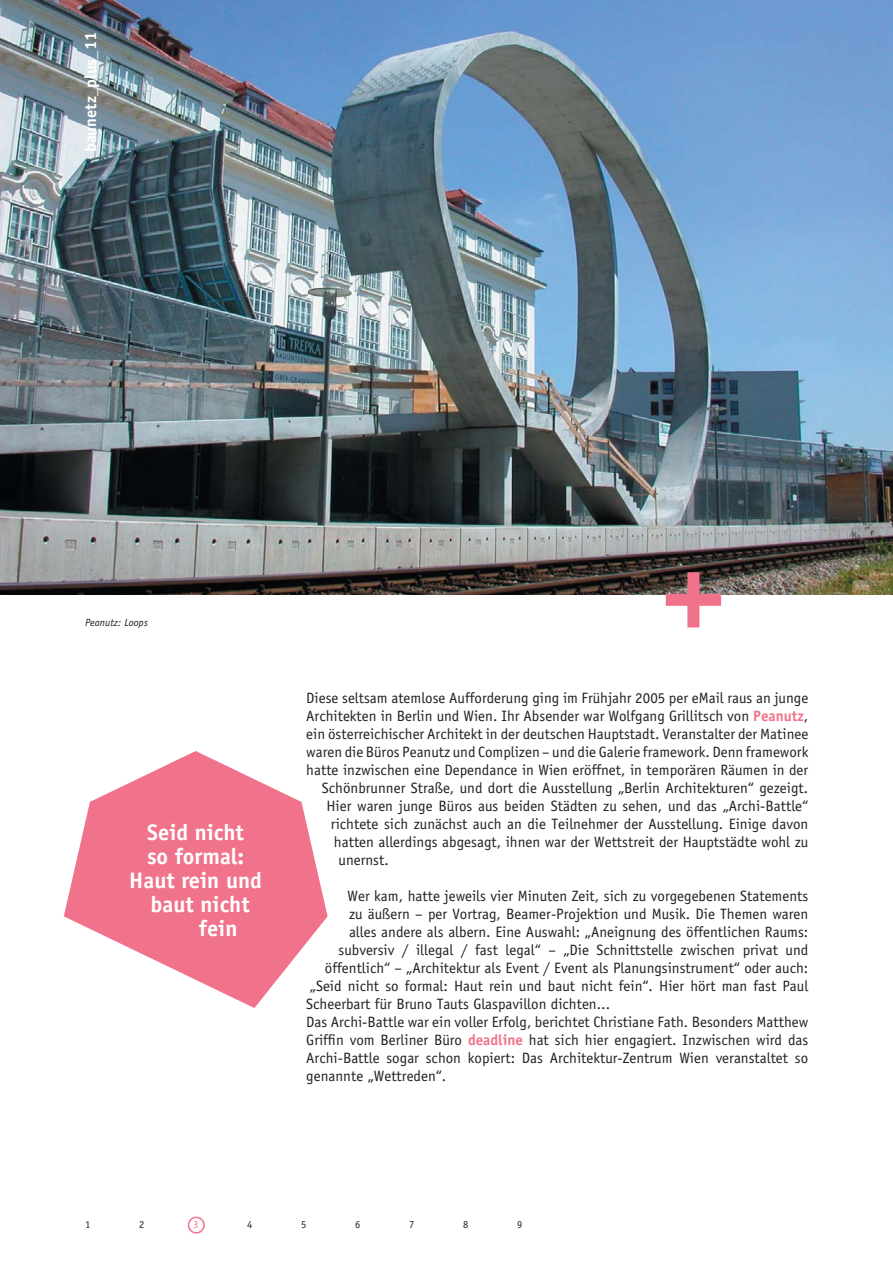
<style>
.page{position:relative;width:893px;height:1263px;background:#fff}
.page>*{position:absolute;margin:0;border:0;box-sizing:border-box;transform-origin:0 0}
.t1{font:700 22.5px "Officina Sans";color:#fff}
.t2{font:700 16.5px "Officina Sans";color:#fff}
.t3{font:15px "Officina Sans";color:#231f20}
.t4{font:italic 10.5px "Officina Sans";color:#231f20}
.t5{font:10.5px "Officina Sans";color:#231f20}
.t6{font:10.5px "Officina Sans";color:#f1738b}
.s1{font-weight:700;color:#f1738b}
</style>
<div class="page">
<img style="left:0;top:0;width:892px;height:594px">
<div style="left:188px;top:1217px;width:17px;height:17px;border:2px solid #f1738b;border-radius:50%"></div>
<svg style="left:64px;top:751px;width:263px;height:257px;fill:#f1738b"></svg>
<div style="left:687px;top:572px;width:12px;height:55px;background:#f1738b"></div>
<div style="left:665px;top:594px;width:56px;height:12px;background:#f1738b"></div>
<p class="t2" style="left:84px;top:152px;width:122px;rotate:-90deg">baunetz_plus_11</p>
<p class="t4" style="left:85px;top:619px;width:64px">Peanutz: Loops</p>
<h1 class="t1" style="left:147px;top:823px;width:98px">Seid nicht</h1>
<h1 class="t1" style="left:147px;top:847px;width:99px">so formal:</h1>
<h1 class="t1" style="left:129px;top:871px;width:134px">Haut rein und</h1>
<h1 class="t1" style="left:150px;top:895px;width:101px">baut nicht</h1>
<h1 class="t1" style="left:199px;top:919px;width:40px">fein</h1>
<p class="t3" style="left:306px;top:693px;width:503px">Diese seltsam atemlose Aufforderung ging im Frühjahr 2005 per eMail raus an junge</p>
<p class="t3" style="left:306px;top:711px;width:503px">Architekten in Berlin und Wien. Ihr Absender war Wolfgang Grillitsch von <span class="s1">Peanutz</span>,</p>
<p class="t3" style="left:306px;top:729px;width:503px">ein österreichischer Architekt in der deutschen Hauptstadt. Veranstalter der Matinee</p>
<p class="t3" style="left:306px;top:747px;width:503px">waren die Büros Peanutz und Complizen – und die Galerie framework. Denn framework</p>
<p class="t3" style="left:306px;top:765px;width:503px">hatte inzwischen eine Dependance in Wien eröffnet, in temporären Räumen in der</p>
<p class="t3" style="left:322px;top:783px;width:488px">Schönbrunner Straße, und dort die Ausstellung „Berlin Architekturen“ gezeigt.</p>
<p class="t3" style="left:326px;top:801px;width:483px">Hier waren junge Büros aus beiden Städten zu sehen, und das „Archi-Battle“</p>
<p class="t3" style="left:331px;top:819px;width:479px">richtete sich zunächst auch an die Teilnehmer der Ausstellung. Einige davon</p>
<p class="t3" style="left:334px;top:837px;width:476px">hatten allerdings abgesagt, ihnen war der Wettstreit der Hauptstädte wohl zu</p>
<p class="t3" style="left:338px;top:855px;width:52px">unernst.</p>
<p class="t3" style="left:347px;top:891px;width:462px">Wer kam, hatte jeweils vier Minuten Zeit, sich zu vorgegebenen Statements</p>
<p class="t3" style="left:349px;top:909px;width:461px">zu äußern – per Vortrag, Beamer-Projektion und Musik. Die Themen waren</p>
<p class="t3" style="left:349px;top:927px;width:461px">alles an de re als albern. Eine Auswahl: „Aneignung des öffentlichen Raums:</p>
<p class="t3" style="left:338px;top:945px;width:471px">subversiv / illegal / fast legal“ – „Die Schnittstelle zwischen privat und</p>
<p class="t3" style="left:325px;top:963px;width:485px">öffentlich“ – „Architektur als Event / Event als Planungsinstrument“ oder auch:</p>
<p class="t3" style="left:310px;top:981px;width:500px">„Seid nicht so formal: Haut rein und baut nicht fein“. Hier hört man fast Paul</p>
<p class="t3" style="left:306px;top:999px;width:305px">Scheerbart für Bruno Tauts Glaspavillon dichten...</p>
<p class="t3" style="left:306px;top:1017px;width:503px">Das Archi-Battle war ein voller Erfolg, berichtet Christiane Fath. Besonders Matthew</p>
<p class="t3" style="left:306px;top:1035px;width:503px">Griffin vom Berliner Büro <span class="s1">deadline</span> hat sich hier engagiert. Inzwischen wird das</p>
<p class="t3" style="left:306px;top:1053px;width:503px">Archi-Battle sogar schon kopiert: Das Architektur-Zentrum Wien veranstaltet so</p>
<p class="t3" style="left:306px;top:1071px;width:142px">genannte „Wettreden“.</p>
<p class="t5" style="left:85px;top:1221px;width:7px">1</p>
<p class="t5" style="left:139px;top:1221px;width:7px">2</p>
<p class="t6" style="left:193px;top:1221px;width:7px">3</p>
<p class="t5" style="left:247px;top:1221px;width:7px">4</p>
<p class="t5" style="left:301px;top:1221px;width:7px">5</p>
<p class="t5" style="left:355px;top:1221px;width:7px">6</p>
<p class="t5" style="left:409px;top:1221px;width:7px">7</p>
<p class="t5" style="left:463px;top:1221px;width:7px">8</p>
<p class="t5" style="left:517px;top:1221px;width:7px">9</p>
</div>
